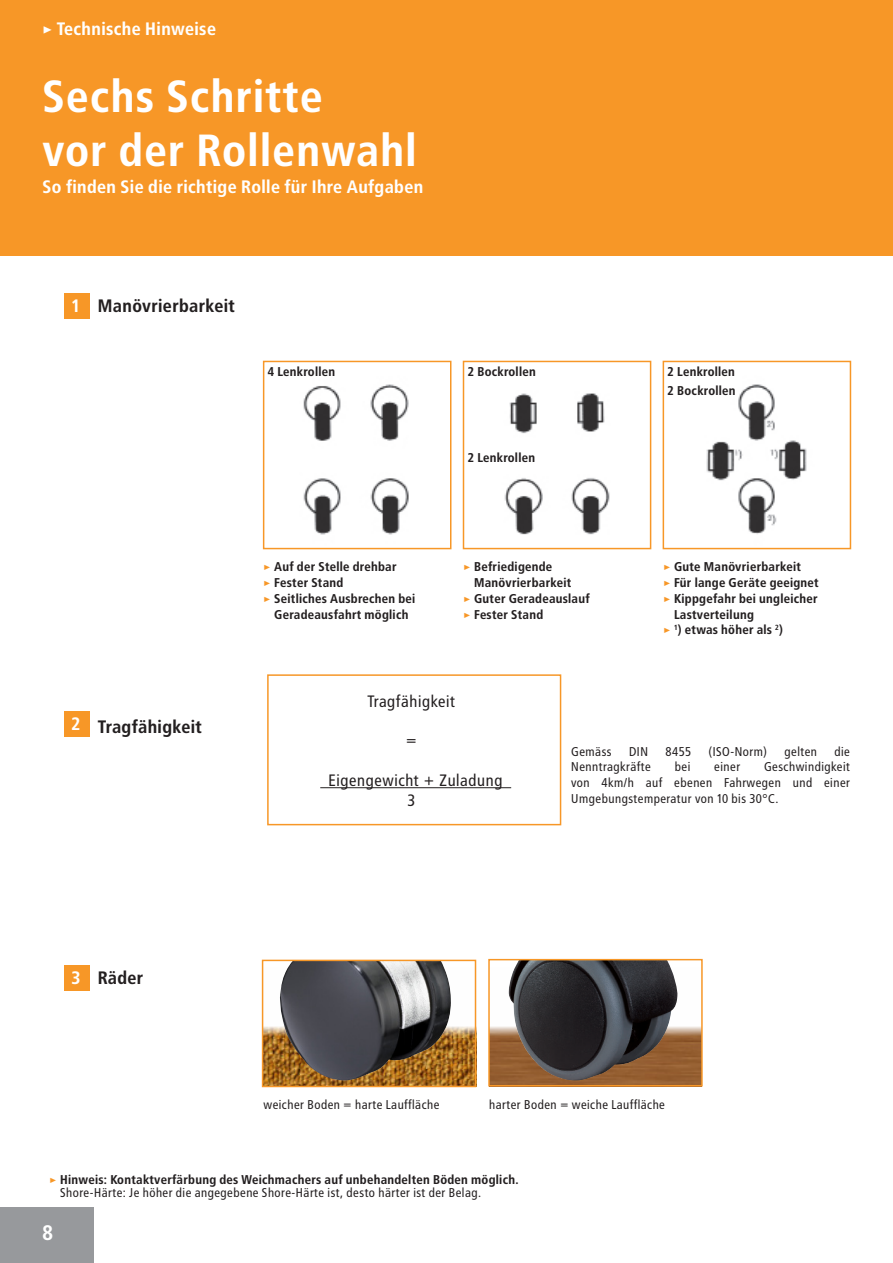
<style>
.page{position:relative;width:893px;height:1263px;background:#fff}
.page>*{position:absolute;margin:0;border:0;box-sizing:border-box;transform-origin:0 0}
.t1{font:700 45px "Transit";letter-spacing:.01em;color:#fff}
.t2{font:700 21px "Transit";color:#fff}
.F1-KAPITEL{font:700 18px "Transit";color:#fff}
.Kapitel_Bold{font:700 18px "Transit";color:#231f20}
.t3{font:16.5px "Transit";color:#231f20}
.GS_fett{font:700 12.75px "Transit";color:#231f20}
.GS_fett-2{font:12.75px/15.8px "Transit";color:#231f20;text-align:justify}
.s1{color:#f79727}
</style>
<div class="page">
<img style="left:265px;top:1026px;width:208px;height:58px">
<img style="left:491px;top:1026px;width:209px;height:57px">
<div style="left:0;top:0;width:893px;height:255px;background:#f79727"></div>
<img style="left:303px;top:384px;width:106px;height:151px">
<div style="left:263px;top:361px;width:188px;height:188px;border:2px solid #f79727"></div>
<div style="left:267px;top:674px;width:294px;height:151px;border:2px solid #f79727"></div>
<img style="left:508px;top:962px;width:170px;height:119px">
<div style="left:488px;top:959px;width:215px;height:127px;border:2px solid #f79727"></div>
<img style="left:504px;top:393px;width:106px;height:142px">
<div style="left:463px;top:361px;width:188px;height:188px;border:2px solid #f79727"></div>
<img style="left:706px;top:384px;width:101px;height:150px">
<div style="left:663px;top:361px;width:188px;height:188px;border:2px solid #f79727"></div>
<div style="left:64px;top:293px;width:25px;height:25px;background:#f79727"></div>
<div style="left:64px;top:965px;width:25px;height:26px;background:#f79727"></div>
<div style="left:64px;top:711px;width:25px;height:26px;background:#f79727"></div>
<hr style="left:320px;top:787px;width:191px;height:1px;background:#231f20">
<img style="left:278px;top:963px;width:173px;height:117px">
<div style="left:262px;top:960px;width:214px;height:127px;border:2px solid #f79727"></div>
<div style="left:0;top:1208px;width:94px;height:55px;background:#97999c"></div>
<p class="F1-KAPITEL" style="left:43px;top:18px;width:175px">&gt; Technische Hinweise</p>
<h3 class="F1-KAPITEL" style="left:66px;top:18px;width:27px">itel</h3>
<p class="t1" style="left:43px;top:70px;width:283px">Sechs Schritte</p>
<p class="t1" style="left:43px;top:124px;width:377px">vor der Rollenwahl</p>
<p class="F1-KAPITEL" style="left:43px;top:176px;width:383px">So finden Sie die richtige Rolle für Ihre Aufgaben</p>
<p class="F1-KAPITEL" style="left:72px;top:295px;width:11px">1</p>
<p class="Kapitel_Bold" style="left:98px;top:295px;width:139px">Manövrierbarkeit</p>
<p class="GS_fett" style="left:268px;top:364px;width:69px">4 Lenkrollen</p>
<p class="GS_fett" style="left:468px;top:364px;width:70px">2 Bockrollen</p>
<p class="GS_fett" style="left:668px;top:364px;width:69px">2 Lenkrollen</p>
<p class="GS_fett" style="left:668px;top:382px;width:70px">2 Bockrollen</p>
<p class="GS_fett" style="left:468px;top:450px;width:69px">2 Lenkrollen</p>
<p class="F1-KAPITEL" style="left:72px;top:713px;width:11px">2</p>
<p class="Kapitel_Bold" style="left:98px;top:716px;width:106px">Tragfähigkeit</p>
<p class="GS_fett" style="left:264px;top:559px;width:135px"><span class="s1">&gt;</span> Auf der Stelle drehbar</p>
<p class="GS_fett" style="left:264px;top:575px;width:82px"><span class="s1">&gt;</span> Fester Stand</p>
<p class="GS_fett" style="left:264px;top:591px;width:154px"><span class="s1">&gt;</span> Seitliches Ausbrechen bei</p>
<p class="GS_fett" style="left:274px;top:607px;width:136px">Geradeausfahrt möglich</p>
<p class="GS_fett" style="left:463px;top:559px;width:91px"><span class="s1">&gt;</span> Befriedigende</p>
<p class="GS_fett" style="left:474px;top:575px;width:99px">Manövrierbarkeit</p>
<p class="GS_fett" style="left:463px;top:591px;width:128px"><span class="s1">&gt;</span> Guter Geradeauslauf</p>
<p class="GS_fett" style="left:463px;top:607px;width:82px"><span class="s1">&gt;</span> Fester Stand</p>
<p class="GS_fett" style="left:663px;top:559px;width:139px"><span class="s1">&gt;</span> Gute Manövrierbarkeit</p>
<p class="GS_fett" style="left:663px;top:575px;width:157px"><span class="s1">&gt;</span> Für lange Geräte geeignet</p>
<p class="GS_fett" style="left:663px;top:591px;width:156px"><span class="s1">&gt;</span> Kippgefahr bei ungleicher</p>
<p class="GS_fett" style="left:674px;top:607px;width:82px">Lastverteilung</p>
<p class="GS_fett" style="left:663px;top:622px;width:121px"><span class="s1">&gt;</span> <sup>1</sup>) etwas höher als <sup>2</sup>)</p>
<p class="t3" style="left:368px;top:691px;width:90px">Tragfähigkeit</p>
<p class="t3" style="left:406px;top:731px;width:13px">=</p>
<p class="t3" style="left:328px;top:771px;width:176px">Eigengewicht + Zuladung</p>
<p class="t3" style="left:407px;top:790px;width:10px">3</p>
<p class="GS_fett-2" style="left:571px;top:743px;width:42px">Gemäss</p>
<p class="GS_fett-2" style="left:629px;top:743px;width:21px">DIN</p>
<p class="GS_fett-2" style="left:665px;top:743px;width:28px">8455</p>
<p class="GS_fett-2" style="left:709px;top:743px;width:60px">(ISO-Norm)</p>
<p class="GS_fett-2" style="left:784px;top:743px;width:35px">gelten</p>
<p class="GS_fett-2" style="left:834px;top:743px;width:17px">die</p>
<p class="GS_fett-2" style="left:571px;top:759px;width:82px">Nenntragkräfte</p>
<p class="GS_fett-2" style="left:675px;top:759px;width:18px">bei</p>
<p class="GS_fett-2" style="left:714px;top:759px;width:28px">einer</p>
<p class="GS_fett-2" style="left:571px;top:759px;width:281px;text-indent:193px">Geschwindigkeit von 4km/h auf ebenen Fahrwegen und einer Umgebungstemperatur von 10 bis 30°C.</p>
<p class="F1-KAPITEL" style="left:72px;top:967px;width:11px">3</p>
<p class="Kapitel_Bold" style="left:98px;top:966px;width:47px">Räder</p>
<p class="GS_fett-2" style="left:264px;top:1097px;width:178px">weicher Boden = harte Lauffläche</p>
<p class="GS_fett-2" style="left:489px;top:1097px;width:178px">harter Boden = weiche Lauffläche</p>
<p class="GS_fett" style="left:50px;top:1172px;width:471px"><span class="s1">&gt;</span> Hinweis: Kontaktverfärbung des Weichmachers auf unbehandelten Böden möglich.</p>
<p class="GS_fett-2" style="left:60px;top:1185px;width:423px">Shore-Härte: Je höher die angegebene Shore-Härte ist, desto härter ist der Belag.</p>
<h2 class="t2" style="left:43px;top:1220px;width:12px">8</h2>
</div>
